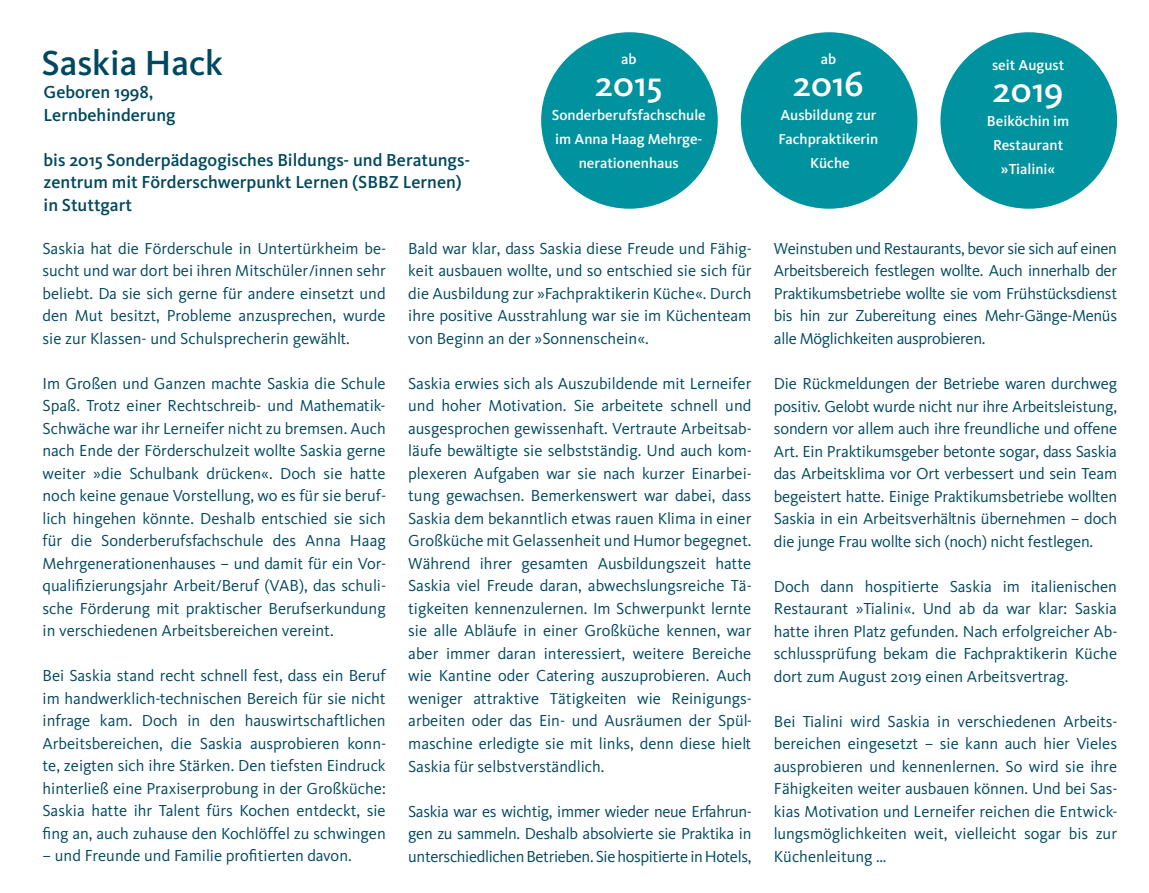
<style>
.page{position:relative;width:1149px;height:893px;background:#fff}
.page>*{position:absolute;margin:0;border:0;box-sizing:border-box;transform-origin:0 0}
.t1{font:500 36px "Kievit";color:#fff}
.t2{font:500 36px "Kievit";color:#00485f}
.t3{font:500 18px/22.5px "Kievit";color:#00485f}
.t4{font:16.5px/22.5px "Kievit";color:#00485f;text-align:justify}
.t5{font:500 15px/24px "Kievit";color:#fff;text-align:center}
</style>
<div class="page">
<div style="left:940px;top:32px;width:176px;height:177px;background:#00929e;border-radius:50%"></div>
<div style="left:541px;top:32px;width:176px;height:177px;background:#00929e;border-radius:50%"></div>
<div style="left:740px;top:32px;width:177px;height:177px;background:#00929e;border-radius:50%"></div>
<h1 class="t2" style="left:41px;top:41px;width:183px">Saskia Hack</h1>
<p class="t3" style="left:44px;top:81px;width:134px">Geboren 1998,<br>Lernbehinderung</p>
<p class="t3" style="left:44px;top:148px;width:428px">bis 2015 Sonderpädagogisches Bildungs- und Beratungs&shy;zentrum mit Förderschwerpunkt Lernen (SBBZ Lernen) in Stuttgart</p>
<p class="t5" style="left:621px;top:47px;width:17px">ab</p>
<h1 class="t1" style="left:595px;top:62px;width:68px">2015</h1>
<p class="t5" style="left:551px;top:103px;width:155px">Sonderberufsfachschule im Anna Haag Mehrge&shy;nerationenhaus</p>
<p class="t4" style="left:43px;top:237px;width:345px">Saskia hat die Förderschule in Untertürkheim be&shy;sucht und war dort bei ihren Mitschüler/innen sehr beliebt. Da sie sich gerne für andere einsetzt und den Mut besitzt, Probleme anzusprechen, wurde sie zur Klassen- und Schulsprecherin gewählt.</p>
<p class="t4" style="left:43px;top:372px;width:345px">Im Großen und Ganzen machte Saskia die Schule Spaß. Trotz einer Rechtschreib- und Mathematik-Schwäche war ihr Lerneifer nicht zu bremsen. Auch nach Ende der Förderschulzeit wollte Saskia gerne weiter »die Schulbank drücken«. Doch sie hatte noch keine genaue Vorstellung, wo es für sie beruf&shy;lich hingehen könnte. Deshalb entschied sie sich für die Sonderberufsfachschule des Anna Haag Mehrgenerationenhauses – und damit für ein Vor&shy;qualifizierungsjahr Arbeit/Beruf (VAB), das schuli&shy;sche Förderung mit praktischer Berufserkundung in verschiedenen Arbeitsbereichen vereint.</p>
<p class="t4" style="left:43px;top:664px;width:345px">Bei Saskia stand recht schnell fest, dass ein Beruf im handwerklich-technischen Bereich für sie nicht infrage kam. Doch in den hauswirtschaftlichen Arbeitsbereichen, die Saskia ausprobieren konn&shy;te, zeigten sich ihre Stärken. Den tiefsten Eindruck hinterließ eine Praxiserprobung in der Großküche:<br>Saskia hatte ihr Talent fürs Kochen entdeckt, sie fing an, auch zuhause den Kochlöffel zu schwingen</p>
<p class="t4" style="left:43px;top:844px;width:310px">– und Freunde und Familie profitierten davon.</p>
<p class="t4" style="left:408px;top:237px;width:345px">Bald war klar, dass Saskia diese Freude und Fähig&shy;keit ausbauen wollte, und so entschied sie sich für die Ausbildung zur »Fachpraktikerin Küche«. Durch ihre positive Ausstrahlung war sie im Küchenteam von Beginn an der »Sonnenschein«.</p>
<p class="t4" style="left:408px;top:372px;width:345px">Saskia erwies sich als Auszubildende mit Lerneifer und hoher Motivation. Sie arbeitete schnell und ausgesprochen gewissenhaft. Vertraute Arbeitsab&shy;läufe bewältigte sie selbstständig. Und auch kom&shy;plexeren Aufgaben war sie nach kurzer Einarbei&shy;tung gewachsen. Bemerkenswert war dabei, dass Saskia dem bekanntlich etwas rauen Klima in einer Großküche mit Gelassenheit und Humor begegnet.<br>Während ihrer gesamten Ausbildungszeit hatte Saskia viel Freude daran, abwechslungsreiche Tä&shy;tigkeiten kennenzulernen. Im Schwerpunkt lernte sie alle Abläufe in einer Großküche kennen, war aber immer daran interessiert, weitere Bereiche wie Kantine oder Catering auszuprobieren. Auch weniger attraktive Tätigkeiten wie Reinigungs&shy;arbeiten oder das Ein- und Ausräumen der Spül&shy;maschine erledigte sie mit links, denn diese hielt Saskia für selbstverständlich.</p>
<p class="t4" style="left:408px;top:799px;width:345px">Saskia war es wichtig, immer wieder neue Erfahrun&shy;gen zu sammeln. Deshalb absolvierte sie Praktika in unterschiedlichen Betrieben. Sie hospitierte in Hotels,</p>
<p class="t5" style="left:820px;top:47px;width:17px">ab</p>
<h1 class="t1" style="left:793px;top:62px;width:72px">2016</h1>
<p class="t5" style="left:778px;top:103px;width:101px">Ausbildung zur<br>Fachpraktikerin<br>Küche</p>
<p class="t5" style="left:991px;top:53px;width:74px">seit August</p>
<h1 class="t1" style="left:992px;top:68px;width:72px">2019</h1>
<p class="t5" style="left:986px;top:109px;width:84px">Beiköchin im<br>Restaurant »Tialini«</p>
<p class="t4" style="left:773px;top:237px;width:344px">Weinstuben und Restaurants, bevor sie sich auf einen Arbeitsbereich festlegen wollte. Auch innerhalb der Praktikumsbetriebe wollte sie vom Frühstücksdienst bis hin zur Zubereitung eines Mehr-Gänge-Menüs alle Möglichkeiten ausprobieren.</p>
<p class="t4" style="left:773px;top:372px;width:344px">Die Rückmeldungen der Betriebe waren durchweg positiv. Gelobt wurde nicht nur ihre Arbeitsleistung, sondern vor allem auch ihre freundliche und offene Art. Ein Praktikumsgeber betonte sogar, dass Saskia das Arbeitsklima vor Ort verbessert und sein Team begeistert hatte. Einige Praktikumsbetriebe wollten Saskia in ein Arbeitsverhältnis übernehmen – doch die junge Frau wollte sich (noch) nicht festlegen.</p>
<p class="t4" style="left:773px;top:575px;width:345px">Doch dann hospitierte Saskia im italienischen Restaurant »Tialini«. Und ab da war klar: Saskia hatte ihren Platz gefunden. Nach erfolgreicher Ab&shy;schlussprüfung bekam die Fachpraktikerin Küche dort zum August 2019 einen Arbeitsvertrag.</p>
<p class="t4" style="left:773px;top:710px;width:345px">Bei Tialini wird Saskia in verschiedenen Arbeits&shy;bereichen eingesetzt – sie kann auch hier Vieles ausprobieren und kennenlernen. So wird sie ihre Fähigkeiten weiter ausbauen können. Und bei Sas&shy;kias Motivation und Lerneifer reichen die Entwick&shy;lungsmöglichkeiten weit, vielleicht sogar bis zur Küchenleitung …</p>
</div>
